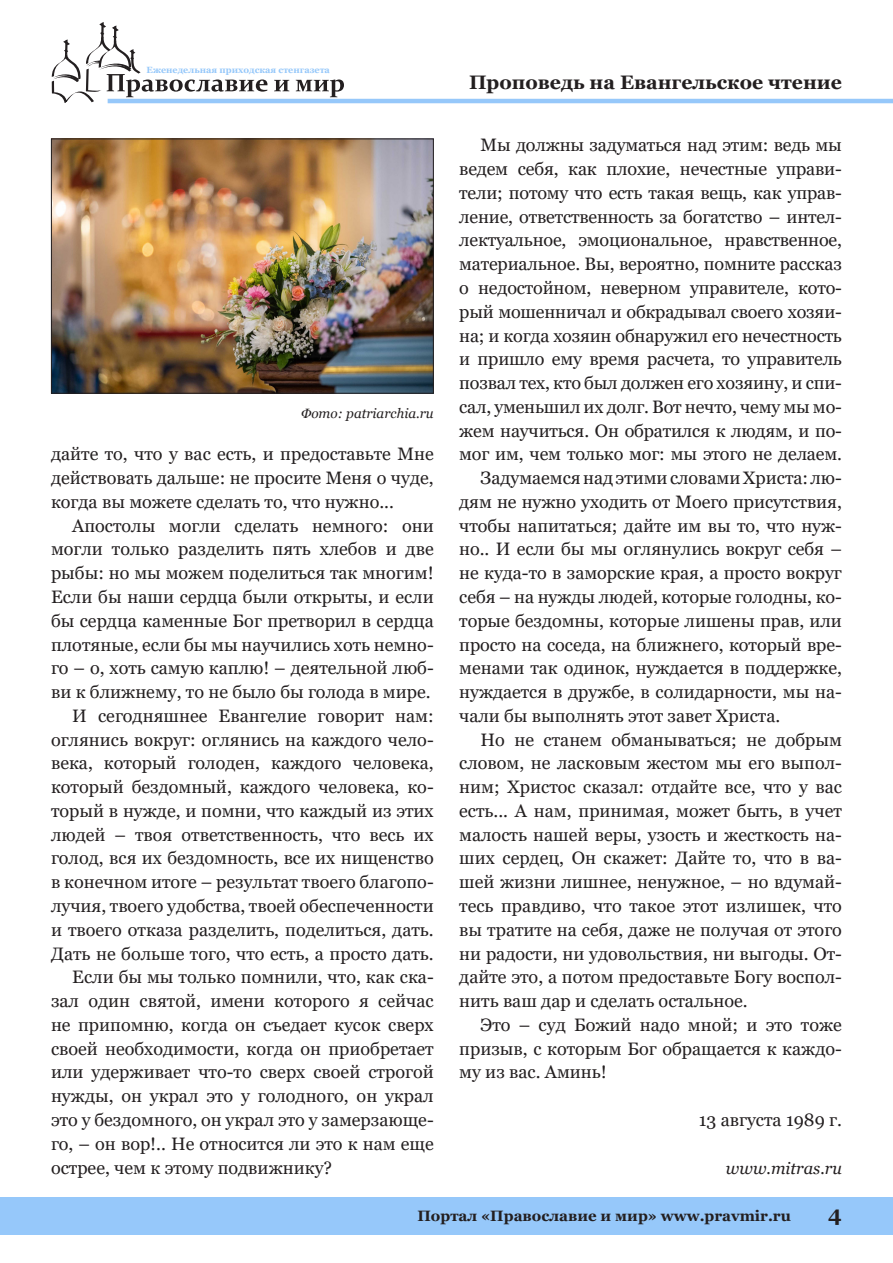
<style>
.page{position:relative;width:893px;height:1263px;background:#fff}
.page>*{position:absolute;margin:0;border:0;box-sizing:border-box;transform-origin:0 0}
.t1{font:700 21px "Georgia";color:#231f20}
.kolontitul{font:700 19.5px "Georgia";color:#231f20}
.Text{font:18px/23.7px "Georgia";color:#231f20;text-align:justify}
.Bibliography{font:italic 16.5px "Georgia";color:#231f20}
.t2{font:700 15px "Georgia";color:#231f20}
.Podpis_pod_photo{font:italic 13.5px "Georgia";color:#231f20}
.t3{font:700 9px "Georgia";color:#96c8fa}
</style>
<div class="page">
<svg style="left:52px;top:22px;width:215px;height:81px"></svg>
<svg style="left:274px;top:80px;width:15px;height:11px"></svg>
<svg style="left:296px;top:79px;width:48px;height:18px"></svg>
<hr style="left:108px;top:99px;width:785px;height:4px;background:#96c8fa">
<div style="left:0;top:1197px;width:893px;height:37px;background:#96c8fa"></div>
<img style="left:53px;top:141px;width:379px;height:251px">
<div style="left:51px;top:139px;width:383px;height:255px;border:1px solid #231f20"></div>
<p class="t3" style="left:147px;top:64px;width:185px">Еженедельная приходская стенгазета</p>
<p class="Podpis_pod_photo" style="left:301px;top:405px;width:134px">Фото: patriarchia.ru</p>
<p class="Text" style="left:51px;top:443px;width:384px">дайте то, что у вас есть, и предоставьте Мне действовать дальше: не просите Меня о чуде, когда вы можете сделать то, что нужно...</p>
<p class="Text" style="left:51px;top:514px;width:384px;text-indent:21px">Апостолы могли сделать немного: они могли только разделить пять хлебов и две рыбы: но мы можем поделиться так многим!<br>Если бы наши сердца были открыты, и если бы сердца каменные Бог претворил в сердца плотяные, если бы мы научились хоть немно&shy;го – о, хоть самую каплю! – деятельной люб&shy;ви к ближнему, то не было бы голода в мире.</p>
<p class="Text" style="left:51px;top:704px;width:384px;text-indent:21px">И сегодняшнее Евангелие говорит нам: оглянись вокруг: оглянись на каждого чело&shy;века, который голоден, каждого человека, который бездомный, каждого человека, ко&shy;торый в нужде, и помни, что каждый из этих людей – твоя ответственность, что весь их голод, вся их бездомность, все их нищенство в конечном итоге – результат твоего благопо&shy;лучия, твоего удобства, твоей обеспеченности и твоего отказа разделить, поделиться, дать.<br>Дать не больше того, что есть, а просто дать.</p>
<p class="Text" style="left:51px;top:966px;width:384px;text-indent:21px">Если бы мы только помнили, что, как ска&shy;зал один святой, имени которого я сейчас не припомню, когда он съедает кусок сверх своей необходимости, когда он приобретает или удерживает что-то сверх своей строгой нужды, он украл это у голодного, он украл это у бездомного, он украл это у замерзающе&shy;го, – он вор!.. Не относится ли это к нам еще острее, чем к этому подвижнику?</p>
<p class="kolontitul" style="left:469px;top:69px;width:374px">Проповедь на Евангельское чтение</p>
<p class="Text" style="left:459px;top:134px;width:384px;text-indent:21px">Мы должны задуматься над этим: ведь мы ведем себя, как плохие, нечестные управи&shy;тели; потому что есть такая вещь, как управ&shy;ление, ответственность за богатство – интел&shy;лектуальное, эмоциональное, нравственное, материальное. Вы, вероятно, помните рассказ о недостойном, неверном управителе, кото&shy;рый мошенничал и обкрадывал своего хозяи&shy;на; и когда хозяин обнаружил его нечестность и пришло ему время расчета, то управитель позвал тех, кто был должен его хозяину, и спи&shy;сал, уменьшил их долг. Вот нечто, чему мы мо&shy;жем научиться. Он обратился к людям, и по&shy;мог им, чем только мог: мы этого не делаем.</p>
<p class="Text" style="left:459px;top:466px;width:384px;text-indent:21px">Задумаемся над этими словами Христа: лю&shy;дям не нужно уходить от Моего присутствия, чтобы напитаться; дайте им вы то, что нуж&shy;но.. И если бы мы оглянулись вокруг себя – не куда-то в заморские края, а просто вокруг себя – на нужды людей, которые голодны, ко&shy;торые бездомны, которые лишены прав, или просто на соседа, на ближнего, который вре&shy;менами так одинок, нуждается в поддержке, нуждается в дружбе, в солидарности, мы на&shy;чали бы выполнять этот завет Христа.</p>
<p class="Text" style="left:459px;top:728px;width:384px;text-indent:21px">Но не станем обманываться; не добрым словом, не ласковым жестом мы его выпол&shy;ним; Христос сказал: отдайте все, что у вас есть... А нам, принимая, может быть, в учет малость нашей веры, узость и жесткость на&shy;ших сердец, Он скажет: Дайте то, что в ва&shy;шей жизни лишнее, ненужное, – но вдумай&shy;тесь правдиво, что такое этот излишек, что вы тратите на себя, даже не получая от этого ни радости, ни удовольствия, ни выгоды. От&shy;дайте это, а потом предоставьте Богу воспол&shy;нить ваш дар и сделать остальное.</p>
<p class="Text" style="left:459px;top:1013px;width:384px;text-indent:21px">Это – суд Божий надо мной; и это тоже призыв, с которым Бог обращается к каждо&shy;му из вас. Аминь!</p>
<p class="Text" style="left:699px;top:1108px;width:145px">13 августа 1989 г.</p>
<p class="Bibliography" style="left:726px;top:1157px;width:117px">www.mitras.ru</p>
<p class="t2" style="left:417px;top:1206px;width:375px">Портал «Православие и мир» www.pravmir.ru</p>
<p class="t1" style="left:828px;top:1200px;width:15px">4</p>
</div>
